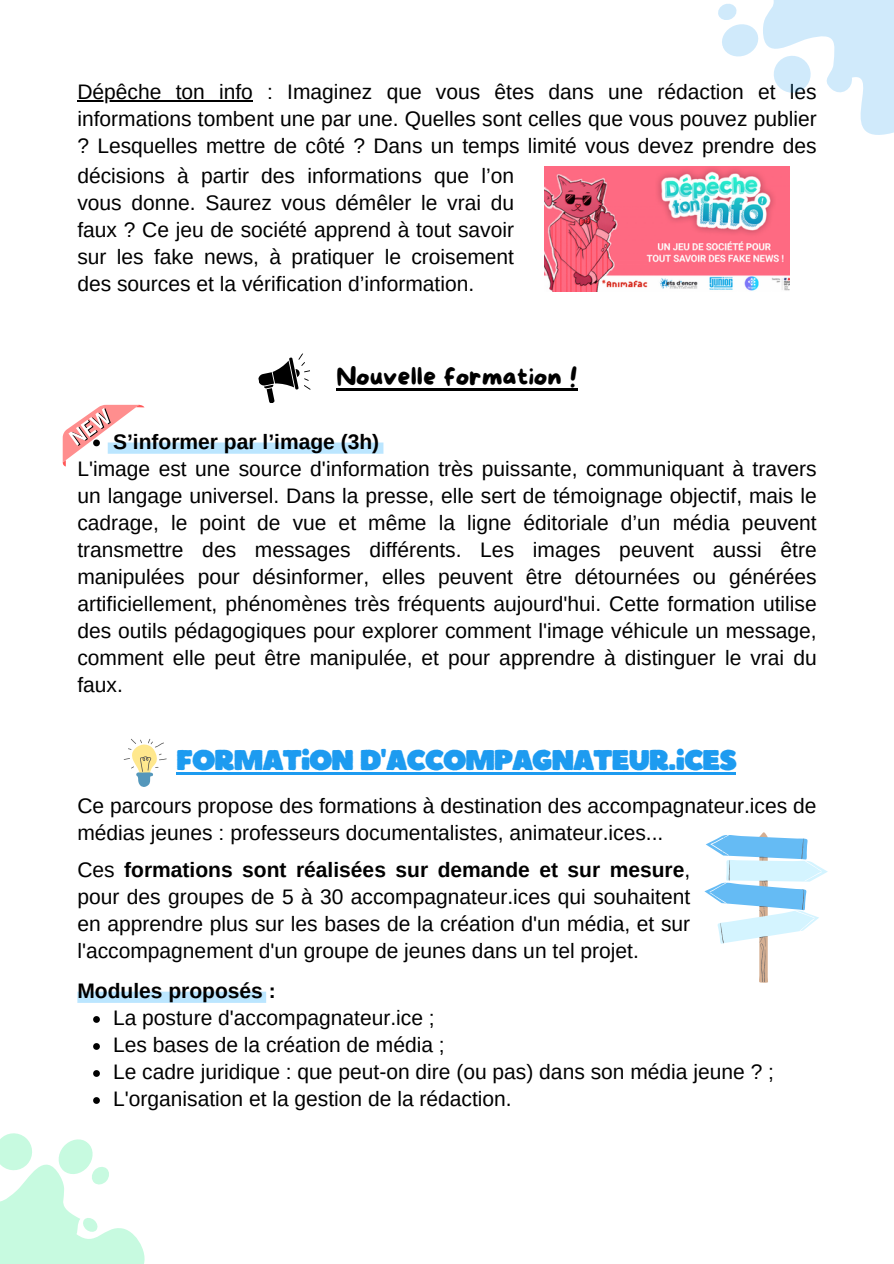
<style>
.page{position:relative;width:894px;height:1264px;background:#fff}
.page>*{position:absolute;margin:0;border:0;box-sizing:border-box;transform-origin:0 0}
.t1{font:28.5px "Boulder";letter-spacing:-.05em;color:#1d9bf0}
.t2{font:25.5px "More Sugar";color:#000}
.t3{font:21px/27px "Arimo";color:#000;text-align:justify}
.t4{font:700 21px "Arimo";color:#000}
.s1{color:#fff}
.s2{font-weight:700}
</style>
<div class="page">
<div style="left:77px;top:991px;width:189px;height:11px;background:#bbe6ff"></div>
<svg style="left:93px;top:1016px;width:7px;height:6px"></svg>
<svg style="left:93px;top:1043px;width:7px;height:6px"></svg>
<hr style="left:176px;top:772px;width:559px;height:2px;background:#1d9bf0">
<svg style="left:124px;top:738px;width:42px;height:49px"></svg>
<svg style="left:704px;top:832px;width:123px;height:150px"></svg>
<div style="left:108px;top:442px;width:275px;height:12px;background:#bbe6ff"></div>
<svg style="left:62px;top:405px;width:82px;height:61px"></svg>
<hr style="left:77px;top:101px;width:176px;height:1px;background:#000">
<img style="left:544px;top:166px;width:245px;height:125px">
<svg style="left:681px;top:0;width:212px;height:195px"></svg>
<svg style="left:0;top:1070px;width:145px;height:193px"></svg>
<svg style="left:0;top:1125px;width:40px;height:52px"></svg>
<svg style="left:52px;top:1132px;width:61px;height:55px"></svg>
<svg style="left:80px;top:1214px;width:20px;height:20px"></svg>
<svg style="left:258px;top:353px;width:52px;height:50px"></svg>
<hr style="left:336px;top:388px;width:241px;height:2px;background:#000">
<p class="t3" style="left:77px;top:79px;width:740px">Dépêche ton info : Imaginez que vous êtes dans une rédaction et les informations tombent une par une. Quelles sont celles que vous pouvez publier ? Lesquelles mettre de côté ? Dans un temps limité vous devez prendre des <span class="s1">déc</span></p>
<h1 class="t3" style="left:77px;top:162px;width:438px;text-indent:34px">isions à partir des informations que l’on vous donne. Saurez vous démêler le vrai du faux ? Ce jeu de société apprend à tout savoir sur les fake news, à pratiquer le croisement des sources et la vérification d’information.</h1>
<p class="t2" style="left:336px;top:362px;width:242px">Nouvelle formation !</p>
<p class="t4" style="left:113px;top:429px;width:267px">S’informer par l’image (3h)</p>
<p class="t3" style="left:77px;top:455px;width:740px">L'image est une source d'information très puissante, communiquant à travers un langage universel. Dans la presse, elle sert de témoignage objectif, mais le cadrage, le point de vue et même la ligne éditoriale d’un média peuvent transmettre des messages différents. Les images peuvent aussi être manipulées pour désinformer, elles peuvent être détournées ou générées artificiellement, phénomènes très fréquents aujourd'hui. Cette formation utilise des outils pédagogiques pour explorer comment l'image véhicule un message, comment elle peut être manipulée, et pour apprendre à distinguer le vrai du faux.</p>
<p class="t1" style="left:176px;top:741px;width:562px">FORMATION D'ACCOMPAGNATEUR.ICES</p>
<p class="t3" style="left:77px;top:792px;width:740px">Ce parcours propose des formations à destination des accompagnateur.ices de médias jeunes : professeurs documentalistes, animateur.ices...</p>
<p class="t3" style="left:77px;top:855px;width:614px">Ces <span class="s2">formations sont réalisées sur demande et sur mesure</span>, pour des groupes de 5 à 30 accompagnateur.ices qui souhaitent en apprendre plus sur les bases de la création d'un média, et sur l'accompagnement d'un groupe de jeunes dans un tel projet.</p>
<p class="t4" style="left:77px;top:979px;width:200px">Modules proposés :</p>
<p class="t3" style="left:113px;top:1004px;width:323px">La posture d'accompagnateur.ice ;</p>
<p class="t3" style="left:113px;top:1031px;width:333px">Les bases de la création de média ;</p>
<h2 class="t3" style="left:113px;top:1058px;width:662px">Le cadre juridique : que peut-on dire (ou pas) dans son média jeune ? ;</h2>
<p class="t3" style="left:113px;top:1085px;width:400px">L'organisation et la gestion de la rédaction.</p>
</div>
